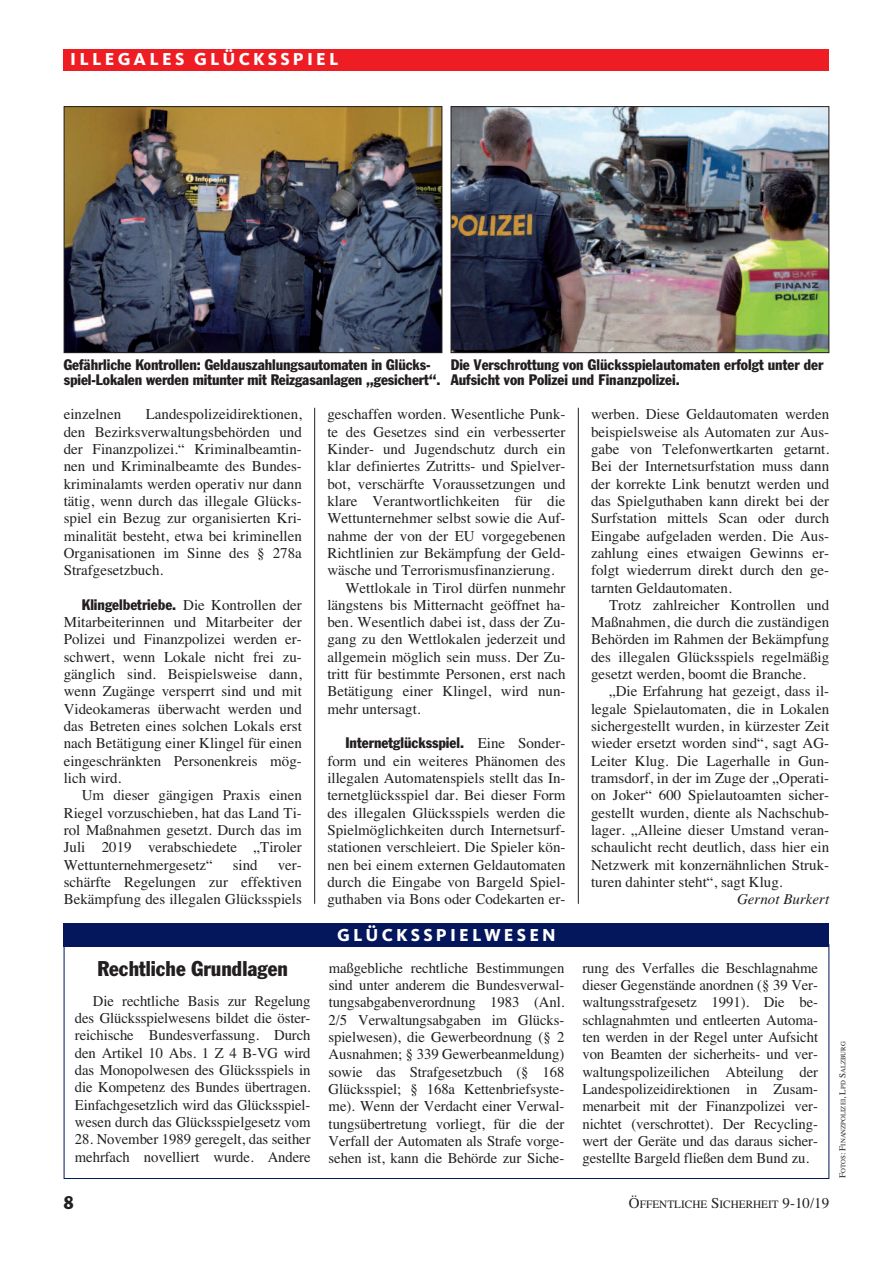
<style>
.page{position:relative;width:893px;height:1263px;background:#fff}
.page>*{position:absolute;margin:0;border:0;box-sizing:border-box;transform-origin:0 0}
.t1{font:condensed 21px "Franklin Gothic";color:#231f20}
.t2{font:800 18px "Kievit";letter-spacing:.175em;color:#fff}
.t3{font:condensed 18px "Franklin Gothic";color:#231f20}
.t4{font:15px/17.4px "Times";color:#231f20;text-align:justify}
.t5{font:condensed 15px/15.8px "Franklin Gothic";color:#231f20}
.t6{font:italic 15px "Times";color:#231f20}
.t7{font:11.25px "Times";color:#231f20}
.t8{font:6.75px "Times";color:#231f20}
.s1{font-family:"Times";font-stretch:normal}
.s2{font-size:15px}
.s3{font-size:9px}
</style>
<div class="page">
<hr style="left:314px;top:408px;width:1px;height:496px;background:#231f20">
<hr style="left:578px;top:408px;width:1px;height:496px;background:#231f20">
<div style="left:64px;top:49px;width:765px;height:21px;background:#ee1d23"></div>
<img style="left:66px;top:108px;width:374px;height:243px">
<div style="left:64px;top:106px;width:378px;height:247px;border:1px solid #231f20"></div>
<img style="left:453px;top:108px;width:374px;height:243px">
<div style="left:451px;top:106px;width:378px;height:247px;border:1px solid #231f20"></div>
<div style="left:64px;top:923px;width:765px;height:23px;background:#04175c"></div>
<p class="t2" style="left:70px;top:53px;width:270px">ILLEGALES GLÜCKSSPIEL</p>
<p class="t5" style="left:64px;top:357px;width:378px">Gefährliche Kontrollen: Geldauszahlungsautomaten in Glücks&shy;spiel-Lokalen werden mitunter mit Reizgasanlagen „gesichert“.</p>
<p class="t5" style="left:451px;top:357px;width:374px">Die Verschrottung von Glücksspielautomaten erfolgt unter der<br>Aufsicht von Polizei und Finanzpolizei.</p>
<p class="t4" style="left:64px;top:405px;width:240px;text-indent:82px">Landespolizeidirektionen, den Bezirksverwaltungsbehörden und der Finanzpolizei.“ Kriminalbeamtin&shy;nen und Kriminalbeamte des Bundes&shy;kriminalamts werden operativ nur dann tätig, wenn durch das illegale Glücks&shy;spiel ein Bezug zur organisierten Kri&shy;minalität besteht, etwa bei kriminellen Organisationen im Sinne des § 278a Strafgesetzbuch.</p>
<p class="t5" style="left:82px;top:598px;width:222px">Klingelbetriebe. <span class="s1">Die Kontrollen der</span></p>
<p class="t4" style="left:64px;top:613px;width:240px">Mitarbeiterinnen und Mitarbeiter der Polizei und Finanzpolizei werden er&shy;schwert, wenn Lokale nicht frei zu&shy;gänglich sind. Beispielsweise dann, wenn Zugänge versperrt sind und mit Videokameras überwacht werden und das Betreten eines solchen Lokals erst nach Betätigung einer Klingel für einen eingeschränkten Personenkreis mög&shy;lich wird.</p>
<p class="t4" style="left:64px;top:786px;width:240px;text-indent:18px">Um dieser gängigen Praxis einen Riegel vorzuschieben, hat das Land Ti&shy;rol Maßnahmen gesetzt. Durch das im Juli 2019 verabschiedete „Tiroler Wettunternehmergesetz“</p>
<p class="t4" style="left:64px;top:405px;width:59px">einzelnen</p>
<p class="t4" style="left:233px;top:856px;width:27px">sind</p>
<p class="t4" style="left:64px;top:856px;width:240px;text-indent:214px">ver&shy;schärfte Regelungen zur effektiven Bekämpfung des illegalen Glücksspiels</p>
<h1 class="t1" style="left:98px;top:961px;width:192px">Rechtliche Grundlagen</h1>
<p class="t4" style="left:75px;top:992px;width:237px;text-indent:18px">Die rechtliche Basis zur Regelung des Glücksspielwesens bildet die öster&shy;reichische Bundesverfassung. Durch den Artikel 10 Abs. 1 Z 4 B-VG wird das Monopolwesen des Glücksspiels in die Kompetenz des Bundes übertragen.<br>Einfachgesetzlich wird das Glücksspiel&shy;wesen durch das Glücksspielgesetz vom</p>
<p class="t4" style="left:75px;top:1130px;width:237px">28. November 1989 geregelt, das seither mehrfach novelliert wurde. Andere</p>
<p class="t4" style="left:327px;top:405px;width:240px">geschaffen worden. Wesentliche Punk-</p>
<p class="t4" style="left:327px;top:423px;width:240px">te des Gesetzes sind ein verbesserter</p>
<p class="t4" style="left:327px;top:440px;width:240px">Kinder- und Jugendschutz durch ein</p>
<p class="t4" style="left:327px;top:457px;width:240px">klar definiertes Zutritts- und Spielver-</p>
<p class="t4" style="left:327px;top:475px;width:240px">bot, verschärfte Voraussetzungen und</p>
<p class="t4" style="left:327px;top:492px;width:240px">klare Verantwortlichkeiten für die</p>
<p class="t4" style="left:327px;top:509px;width:240px">Wettunternehmer selbst sowie die Auf-</p>
<p class="t4" style="left:327px;top:527px;width:240px">nahme der von der EU vorgegebenen</p>
<p class="t4" style="left:327px;top:544px;width:240px">Richtlinien zur Bekämpfung der Geld-</p>
<p class="t4" style="left:327px;top:561px;width:229px">wäsche und Terrorismusfinanzierung.</p>
<p class="t4" style="left:345px;top:579px;width:222px">Wettlokale in Tirol dürfen nunmehr</p>
<p class="t4" style="left:327px;top:596px;width:240px">längstens bis Mitternacht geöffnet ha-</p>
<p class="t4" style="left:327px;top:613px;width:240px">ben. Wesentlich dabei ist, dass der Zu-</p>
<p class="t4" style="left:327px;top:631px;width:240px">gang zu den Wettlokalen jederzeit und</p>
<p class="t4" style="left:327px;top:648px;width:240px">allgemein möglich sein muss. Der Zu-</p>
<p class="t4" style="left:327px;top:665px;width:240px">tritt für bestimmte Personen, erst nach</p>
<p class="t4" style="left:327px;top:683px;width:240px">Betätigung einer Klingel, wird nun-</p>
<p class="t4" style="left:327px;top:700px;width:95px">mehr untersagt.</p>
<p class="t5" style="left:345px;top:736px;width:222px">Internetglücksspiel. <span class="s1">Eine Sonder-</span></p>
<p class="t4" style="left:327px;top:752px;width:240px">form und ein weiteres Phänomen des illegalen Automatenspiels stellt das In&shy;ternetglücksspiel dar. Bei dieser Form des illegalen Glücksspiels werden die Spielmöglichkeiten durch Internetsurf&shy;stationen verschleiert. Die Spieler kön&shy;nen bei einem externen Geldautomaten durch die Eingabe von Bargeld Spiel&shy;guthaben via Bons oder Codekarten er-</p>
<p class="t2" style="left:337px;top:929px;width:220px">GLÜCKSSPIELWESEN</p>
<p class="t4" style="left:591px;top:405px;width:240px">werben. Diese Geldautomaten werden beispielsweise als Automaten zur Aus&shy;gabe von Telefonwertkarten getarnt.<br>Bei der Internetsurfstation muss dann der korrekte Link benutzt werden und das Spielguthaben kann direkt bei der Surfstation mittels Scan oder durch Eingabe aufgeladen werden. Die Aus&shy;zahlung eines etwaigen Gewinns er&shy;folgt wiederrum direkt durch den ge&shy;tarnten Geldautomaten.</p>
<p class="t4" style="left:591px;top:596px;width:240px;text-indent:18px">Trotz zahlreicher Kontrollen und Maßnahmen, die durch die zuständigen Behörden im Rahmen der Bekämpfung des illegalen Glücksspiels regelmäßig gesetzt werden, boomt die Branche.</p>
<p class="t4" style="left:591px;top:683px;width:240px;text-indent:18px">„Die Erfahrung hat gezeigt, dass il&shy;legale Spielautomaten, die in Lokalen sichergestellt wurden, in kürzester Zeit wieder ersetzt worden sind“, sagt AG-Leiter Klug. Die Lagerhalle in Gun&shy;tramsdorf, in der im Zuge der „Operati&shy;on Joker“ 600 Spielautoamten sicher&shy;gestellt wurden, diente als Nachschub&shy;lager. „Alleine dieser Umstand veran&shy;schaulicht recht deutlich, dass hier ein Netzwerk mit konzernähnlichen Struk&shy;turen dahinter steht“, sagt Klug.</p>
<p class="t6" style="left:737px;top:890px;width:94px">Gernot Burkert</p>
<p class="t4" style="left:329px;top:959px;width:237px">maßgebliche rechtliche Bestimmungen sind unter anderem die Bundesverwal&shy;tungsabgabenverordnung 1983 (Anl.<br>2/5 Verwaltungsabgaben im Glücks&shy;spielwesen), die Gewerbeordnung (§ 2<br>Ausnahmen; § 339 Gewerbeanmeldung) sowie das Strafgesetzbuch (§ 168<br>Glücksspiel; § 168a Kettenbriefsyste&shy;me). Wenn der Verdacht einer Verwal&shy;tungsübertretung vorliegt, für die der Verfall der Automaten als Strafe vorge&shy;sehen ist, kann die Behörde zur Siche-</p>
<p class="t4" style="left:582px;top:959px;width:237px">rung des Verfalles die Beschlagnahme dieser Gegenstände anordnen (§ 39 Ver&shy;waltungsstrafgesetz 1991). Die be&shy;schlagnahmten und entleerten Automa&shy;ten werden in der Regel unter Aufsicht von Beamten der sicherheits- und ver&shy;waltungspolizeilichen Abteilung der Landespolizeidirektionen in Zusam&shy;menarbeit mit der Finanzpolizei ver&shy;nichtet (verschrottet). Der Recycling&shy;wert der Geräte und das daraus sicher&shy;gestellte Bargeld fließen dem Bund zu.</p>
<p class="t3" style="left:64px;top:1196px;width:11px">8</p>
<p class="t7" style="left:629px;top:1198px;width:202px"><span class="s2">Ö</span>FFENTLICHE <span class="s2">S</span>ICHERHEIT <span class="s2">9-10/19</span></p>
<p class="t8" style="left:839px;top:1178px;width:138px;rotate:-90deg"><span class="s3">F</span>OTOS<span class="s3">: F</span>INANZPOLIZEI<span class="s3">, L</span>PD <span class="s3">S</span>ALZBURG</p>
</div>
